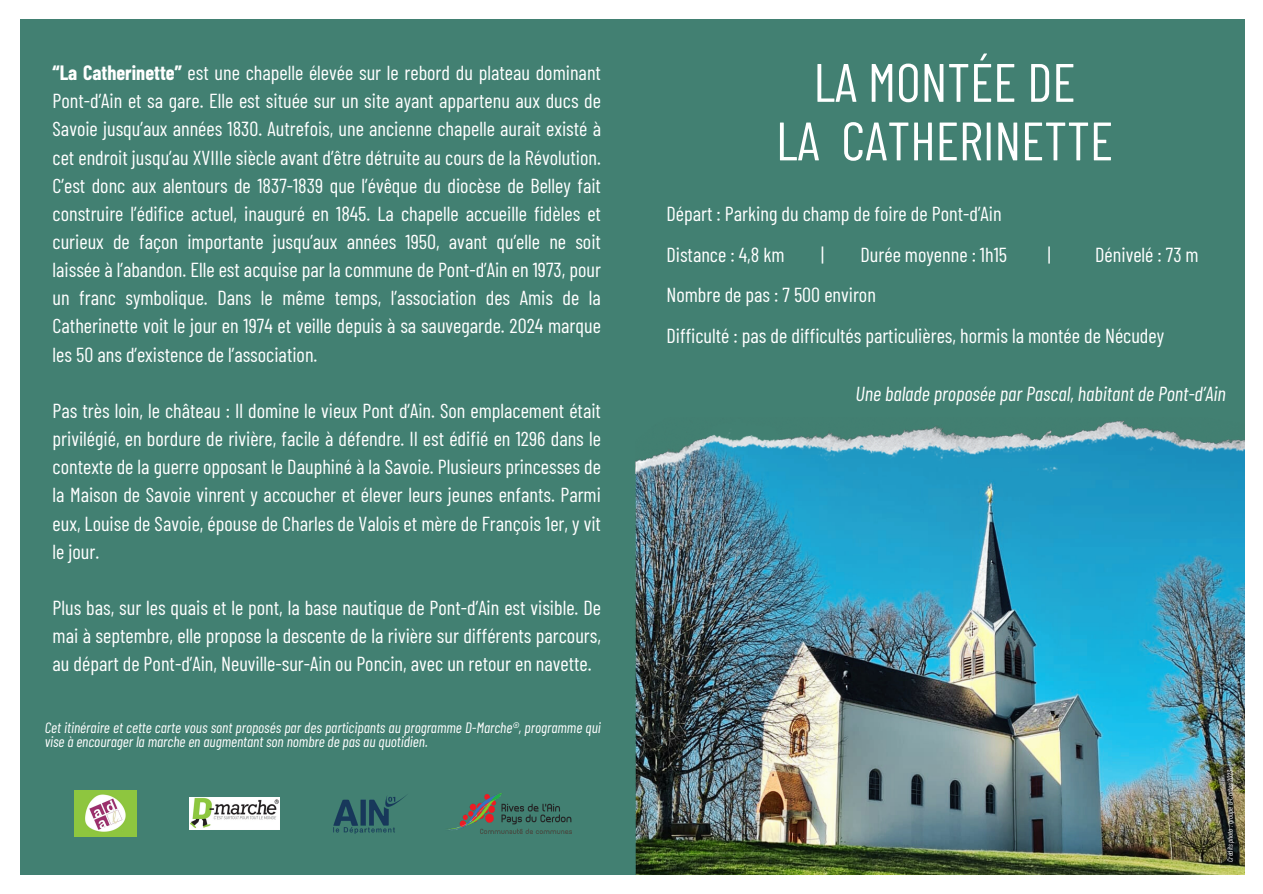
<style>
.page{position:relative;width:1263px;height:894px;background:#fff}
.page>*{position:absolute;margin:0;border:0;box-sizing:border-box;transform-origin:0 0}
.t1{font:54px/58.5px "Barlow Condensed";color:#fff;text-align:center}
.t2{font:20.25px/28.2px "Barlow Condensed";color:#fff;text-align:justify}
.t3{font:italic 20.25px "Barlow Condensed";color:#fff}
.t4{font:italic 15px/14.7px "Barlow Condensed";color:#fff}
.t5{font:italic 7.5px "Barlow Condensed";color:#fff}
.s1{font-weight:700}
</style>
<div class="page">
<div style="left:0;top:0;width:1263px;height:893px;background:#428072"></div>
<img style="left:448px;top:793px;width:123px;height:39px">
<img style="left:333px;top:796px;width:72px;height:36px">
<img style="left:190px;top:797px;width:90px;height:31px">
<img style="left:75px;top:790px;width:62px;height:46px">
<img style="left:636px;top:473px;width:609px;height:402px">
<img style="left:636px;top:420px;width:609px;height:53px">
<div style="left:0;top:875px;width:1263px;height:18px;background:#fff"></div>
<div style="left:0;top:0;width:19px;height:893px;background:#fff"></div>
<div style="left:18px;top:0;width:1245px;height:18px;background:#fff"></div>
<div style="left:1245px;top:0;width:18px;height:893px;background:#fff"></div>
<p class="t2" style="left:53px;top:58px;width:550px"><span class="s1">“La Catherinette”</span> est une chapelle élevée sur le rebord du plateau dominant Pont-d’Ain et sa gare. Elle est située sur un site ayant appartenu aux ducs de Savoie jusqu’aux années 1830. Autrefois, une ancienne chapelle aurait existé à cet endroit jusqu’au XVIIIe siècle avant d’être détruite au cours de la Révolution.<br>C’est donc aux alentours de 1837-1839 que l’évêque du diocèse de Belley fait construire l’édifice actuel, inauguré en 1845. La chapelle accueille fidèles et curieux de façon importante jusqu’aux années 1950, avant qu’elle ne soit laissée à l’abandon. Elle est acquise par la commune de Pont-d’Ain en 1973, pour un franc symbolique. Dans le même temps, l’association des Amis de la Catherinette voit le jour en 1974 et veille depuis à sa sauvegarde. 2024 marque les 50 ans d’existence de l’association.</p>
<p class="t2" style="left:53px;top:395px;width:550px">Pas très loin, le château : Il domine le vieux Pont d’Ain. Son emplacement était privilégié, en bordure de rivière, facile à défendre. Il est édifié en 1296 dans le contexte de la guerre opposant le Dauphiné à la Savoie. Plusieurs princesses de la Maison de Savoie vinrent y accoucher et élever leurs jeunes enfants. Parmi eux, Louise de Savoie, épouse de Charles de Valois et mère de François 1er, y vit le jour.</p>
<p class="t2" style="left:53px;top:592px;width:550px">Plus bas, sur les quais et le pont, la base nautique de Pont-d’Ain est visible. De mai à septembre, elle propose la descente de la rivière sur différents parcours, au départ de Pont-d’Ain, Neuville-sur-Ain ou Poncin, avec un retour en navette.</p>
<p class="t4" style="left:45px;top:719px;width:558px">Cet itinéraire et cette carte vous sont proposés par des participants au programme D-Marche®, programme qui vise à encourager la marche en augmentant son nombre de pas au quotidien.</p>
<p class="t1" style="left:776px;top:51px;width:339px">LA MONTÉE DE<br>LA CATHERINETTE</p>
<p class="t2" style="left:666px;top:199px;width:337px">Départ : Parking du champ de foire de Pont-d’Ain</p>
<p class="t2" style="left:666px;top:239px;width:120px">Distance : 4,8 km</p>
<p class="t2" style="left:821px;top:239px;width:4px">|</p>
<p class="t2" style="left:860px;top:239px;width:148px">Durée moyenne : 1h15</p>
<p class="t2" style="left:1048px;top:239px;width:4px">|</p>
<p class="t2" style="left:1095px;top:239px;width:105px">Dénivelé : 73 m</p>
<p class="t2" style="left:666px;top:280px;width:211px">Nombre de pas : 7 500 environ</p>
<p class="t2" style="left:666px;top:320px;width:499px">Difficulté : pas de difficultés particulières, hormis la montée de Nécudey</p>
<p class="t3" style="left:855px;top:380px;width:372px">Une balade proposée par Pascal, habitant de Pont-d’Ain</p>
<p class="t5" style="left:1225px;top:861px;width:93px;rotate:-90deg">Crédits photo : groupe D-Cartes 2023</p>
</div>
